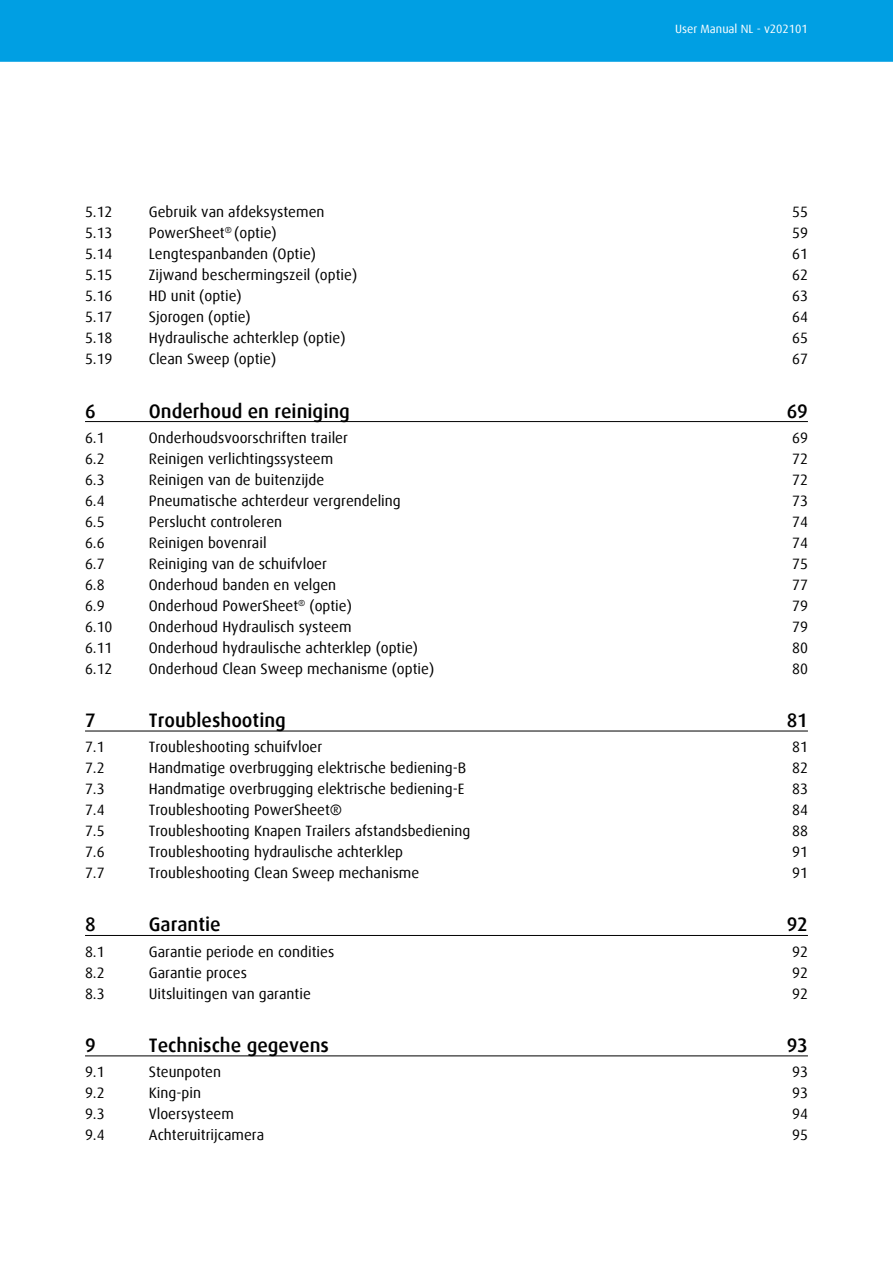
<style>
.page{position:relative;width:893px;height:1263px;background:#fff}
.page>*{position:absolute;margin:0;border:0;box-sizing:border-box;transform-origin:0 0}
.t1{font:500 19.5px "Dax Offc Pro";color:#000}
.t2{font:15px "Dax Offc Pro";color:#000}
.t3{font:12px "Dax Offc Pro";color:#fff}
</style>
<div class="page">
<div style="left:0;top:0;width:893px;height:62px;background:#009fe3"></div>
<hr style="left:85px;top:421px;width:723px;height:1px;background:#000">
<hr style="left:85px;top:731px;width:723px;height:1px;background:#000">
<hr style="left:85px;top:935px;width:723px;height:1px;background:#000">
<hr style="left:85px;top:1056px;width:723px;height:1px;background:#000">
<p class="t3" style="left:675px;top:21px;width:134px">User Manual NL - v202101</p>
<p class="t2" style="left:85px;top:202px;width:29px">5.12</p>
<p class="t2" style="left:149px;top:202px;width:177px">Gebruik van afdeksystemen</p>
<p class="t2" style="left:792px;top:202px;width:17px">55</p>
<p class="t2" style="left:85px;top:223px;width:29px">5.13</p>
<p class="t2" style="left:149px;top:223px;width:129px">PowerSheet<sup>®</sup> (optie)</p>
<p class="t2" style="left:792px;top:223px;width:17px">59</p>
<p class="t2" style="left:85px;top:244px;width:29px">5.14</p>
<p class="t2" style="left:149px;top:244px;width:169px">Lengtespanbanden (Optie)</p>
<p class="t2" style="left:792px;top:244px;width:17px">61</p>
<p class="t2" style="left:85px;top:265px;width:29px">5.15</p>
<p class="t2" style="left:149px;top:265px;width:210px">Zijwand beschermingszeil (optie)</p>
<p class="t2" style="left:792px;top:265px;width:17px">62</p>
<p class="t2" style="left:85px;top:286px;width:29px">5.16</p>
<p class="t2" style="left:149px;top:286px;width:94px">HD unit (optie)</p>
<p class="t2" style="left:792px;top:286px;width:17px">63</p>
<p class="t2" style="left:85px;top:307px;width:29px">5.17</p>
<p class="t2" style="left:149px;top:307px;width:103px">Sjorogen (optie)</p>
<p class="t2" style="left:792px;top:307px;width:17px">64</p>
<p class="t2" style="left:85px;top:328px;width:29px">5.18</p>
<p class="t2" style="left:149px;top:328px;width:198px">Hydraulische achterklep (optie)</p>
<p class="t2" style="left:792px;top:328px;width:17px">65</p>
<p class="t2" style="left:85px;top:349px;width:29px">5.19</p>
<p class="t2" style="left:149px;top:349px;width:129px">Clean Sweep (optie)</p>
<p class="t2" style="left:792px;top:349px;width:17px">67</p>
<h1 class="t1" style="left:85px;top:398px;width:12px">6</h1>
<h1 class="t1" style="left:149px;top:398px;width:203px">Onderhoud en reiniging</h1>
<h1 class="t1" style="left:787px;top:398px;width:23px">69</h1>
<p class="t2" style="left:85px;top:428px;width:21px">6.1</p>
<p class="t2" style="left:149px;top:428px;width:201px">Onderhoudsvoorschriften trailer</p>
<p class="t2" style="left:792px;top:428px;width:17px">69</p>
<p class="t2" style="left:85px;top:449px;width:21px">6.2</p>
<p class="t2" style="left:149px;top:449px;width:186px">Reinigen verlichtingssysteem</p>
<p class="t2" style="left:792px;top:449px;width:17px">72</p>
<p class="t2" style="left:85px;top:470px;width:21px">6.3</p>
<p class="t2" style="left:149px;top:470px;width:177px">Reinigen van de buitenzijde</p>
<p class="t2" style="left:792px;top:470px;width:17px">72</p>
<p class="t2" style="left:85px;top:491px;width:21px">6.4</p>
<p class="t2" style="left:149px;top:491px;width:254px">Pneumatische achterdeur vergrendeling</p>
<p class="t2" style="left:792px;top:491px;width:17px">73</p>
<p class="t2" style="left:85px;top:512px;width:21px">6.5</p>
<p class="t2" style="left:149px;top:512px;width:135px">Perslucht controleren</p>
<p class="t2" style="left:792px;top:512px;width:17px">74</p>
<p class="t2" style="left:85px;top:533px;width:21px">6.6</p>
<p class="t2" style="left:149px;top:533px;width:119px">Reinigen bovenrail</p>
<p class="t2" style="left:792px;top:533px;width:17px">74</p>
<p class="t2" style="left:85px;top:554px;width:21px">6.7</p>
<p class="t2" style="left:149px;top:554px;width:180px">Reiniging van de schuifvloer</p>
<p class="t2" style="left:792px;top:554px;width:17px">75</p>
<p class="t2" style="left:85px;top:575px;width:21px">6.8</p>
<p class="t2" style="left:149px;top:575px;width:189px">Onderhoud banden en velgen</p>
<p class="t2" style="left:792px;top:575px;width:17px">77</p>
<p class="t2" style="left:85px;top:596px;width:21px">6.9</p>
<p class="t2" style="left:149px;top:596px;width:205px">Onderhoud PowerSheet<sup>®</sup> (optie)</p>
<p class="t2" style="left:792px;top:596px;width:17px">79</p>
<p class="t2" style="left:85px;top:617px;width:29px">6.10</p>
<p class="t2" style="left:149px;top:617px;width:204px">Onderhoud Hydraulisch systeem</p>
<p class="t2" style="left:792px;top:617px;width:17px">79</p>
<p class="t2" style="left:85px;top:638px;width:29px">6.11</p>
<p class="t2" style="left:149px;top:638px;width:271px">Onderhoud hydraulische achterklep (optie)</p>
<p class="t2" style="left:792px;top:638px;width:17px">80</p>
<p class="t2" style="left:85px;top:659px;width:29px">6.12</p>
<p class="t2" style="left:149px;top:659px;width:287px">Onderhoud Clean Sweep mechanisme (optie)</p>
<p class="t2" style="left:792px;top:659px;width:17px">80</p>
<h1 class="t1" style="left:85px;top:708px;width:12px">7</h1>
<h1 class="t1" style="left:149px;top:708px;width:139px">Troubleshooting</h1>
<h1 class="t1" style="left:787px;top:708px;width:23px">81</h1>
<p class="t2" style="left:85px;top:737px;width:21px">7.1</p>
<p class="t2" style="left:149px;top:737px;width:175px">Troubleshooting schuifvloer</p>
<p class="t2" style="left:792px;top:737px;width:17px">81</p>
<p class="t2" style="left:85px;top:758px;width:21px">7.2</p>
<p class="t2" style="left:149px;top:758px;width:319px">Handmatige overbrugging elektrische bediening-B</p>
<p class="t2" style="left:792px;top:758px;width:17px">82</p>
<p class="t2" style="left:85px;top:779px;width:21px">7.3</p>
<p class="t2" style="left:149px;top:779px;width:317px">Handmatige overbrugging elektrische bediening-E</p>
<p class="t2" style="left:792px;top:779px;width:17px">83</p>
<p class="t2" style="left:85px;top:800px;width:21px">7.4</p>
<p class="t2" style="left:149px;top:800px;width:195px">Troubleshooting PowerSheet®</p>
<p class="t2" style="left:792px;top:800px;width:17px">84</p>
<p class="t2" style="left:85px;top:821px;width:21px">7.5</p>
<p class="t2" style="left:149px;top:821px;width:323px">Troubleshooting Knapen Trailers afstandsbediening</p>
<p class="t2" style="left:792px;top:821px;width:17px">88</p>
<p class="t2" style="left:85px;top:842px;width:21px">7.6</p>
<p class="t2" style="left:149px;top:842px;width:256px">Troubleshooting hydraulische achterklep</p>
<p class="t2" style="left:792px;top:842px;width:17px">91</p>
<p class="t2" style="left:85px;top:863px;width:21px">7.7</p>
<p class="t2" style="left:149px;top:863px;width:272px">Troubleshooting Clean Sweep mechanisme</p>
<p class="t2" style="left:792px;top:863px;width:17px">91</p>
<h1 class="t1" style="left:85px;top:912px;width:12px">8</h1>
<h1 class="t1" style="left:149px;top:912px;width:73px">Garantie</h1>
<h1 class="t1" style="left:787px;top:912px;width:23px">92</h1>
<p class="t2" style="left:85px;top:942px;width:21px">8.1</p>
<p class="t2" style="left:149px;top:942px;width:187px">Garantie periode en condities</p>
<p class="t2" style="left:792px;top:942px;width:17px">92</p>
<p class="t2" style="left:85px;top:963px;width:21px">8.2</p>
<p class="t2" style="left:149px;top:963px;width:100px">Garantie proces</p>
<p class="t2" style="left:792px;top:963px;width:17px">92</p>
<p class="t2" style="left:85px;top:984px;width:21px">8.3</p>
<p class="t2" style="left:149px;top:984px;width:164px">Uitsluitingen van garantie</p>
<p class="t2" style="left:792px;top:984px;width:17px">92</p>
<h1 class="t1" style="left:85px;top:1032px;width:12px">9</h1>
<h1 class="t1" style="left:149px;top:1032px;width:182px">Technische gegevens</h1>
<h1 class="t1" style="left:787px;top:1032px;width:23px">93</h1>
<p class="t2" style="left:85px;top:1062px;width:21px">9.1</p>
<p class="t2" style="left:149px;top:1062px;width:74px">Steunpoten</p>
<p class="t2" style="left:792px;top:1062px;width:17px">93</p>
<p class="t2" style="left:85px;top:1083px;width:21px">9.2</p>
<p class="t2" style="left:149px;top:1083px;width:54px">King-pin</p>
<p class="t2" style="left:792px;top:1083px;width:17px">93</p>
<p class="t2" style="left:85px;top:1104px;width:21px">9.3</p>
<p class="t2" style="left:149px;top:1104px;width:87px">Vloersysteem</p>
<p class="t2" style="left:792px;top:1104px;width:17px">94</p>
<p class="t2" style="left:85px;top:1125px;width:21px">9.4</p>
<p class="t2" style="left:149px;top:1125px;width:117px">Achteruitrijcamera</p>
<p class="t2" style="left:792px;top:1125px;width:17px">95</p>
</div>
